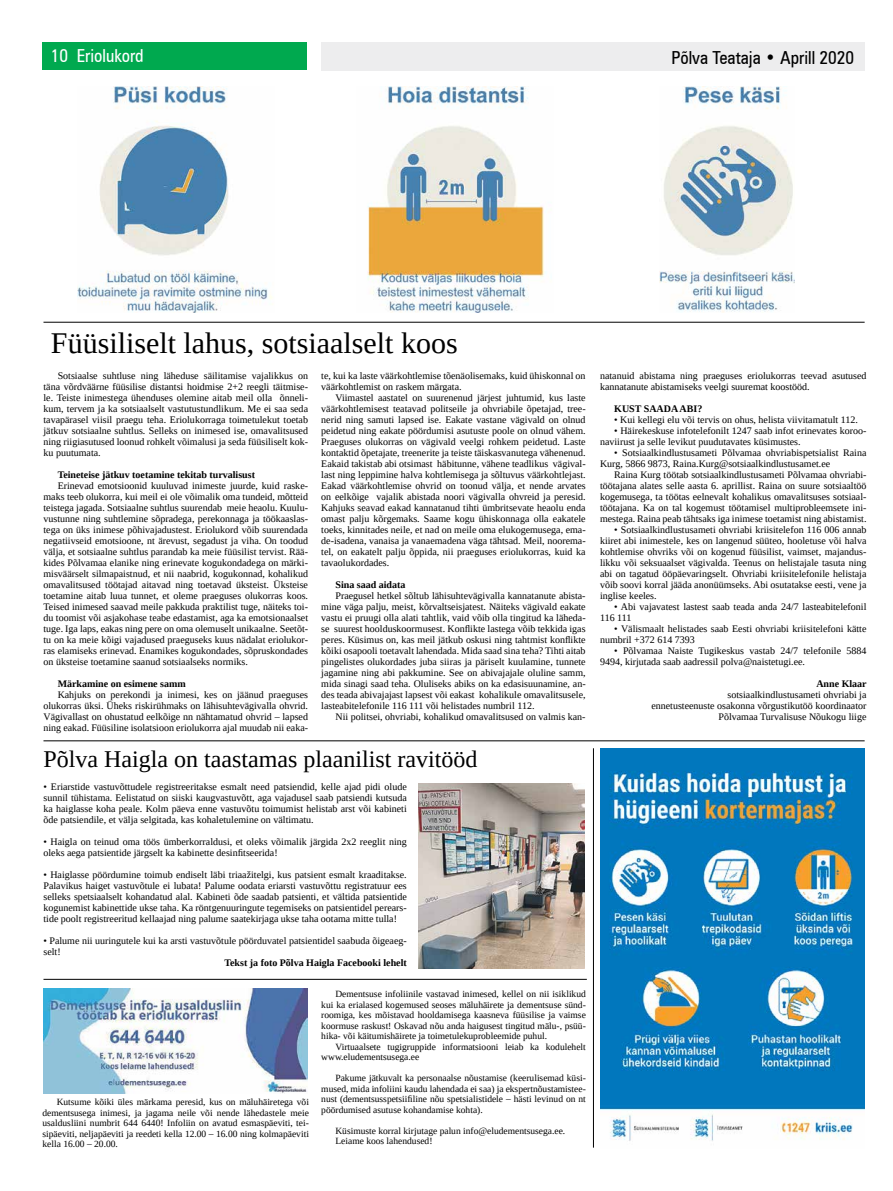
<style>
.page{position:relative;width:893px;height:1191px;background:#fff}
.page>*{position:absolute;margin:0;border:0;box-sizing:border-box;transform-origin:0 0}
.t1{font:30px "Liberation Serif";color:#000}
.t2{font:24px "Liberation Serif";color:#000}
.t3{font:condensed 18px "Zurich BT";color:#000}
.t4{font:condensed 18px "Zurich BT";color:#fff}
.t5{font:10px/11px "Liberation Serif";color:#000;text-align:justify}
.t6{font:700 10px "Liberation Serif";color:#000}
.t7{font:9.5px/10.5px "Liberation Serif";color:#000;text-align:justify}
</style>
<div class="page">
<hr style="left:43px;top:740px;width:822px;height:1px;background:#000">
<div style="left:321px;top:43px;width:544px;height:28px;background:#ededee"></div>
<div style="left:43px;top:43px;width:264px;height:27px;background:#00a94f"></div>
<hr style="left:43px;top:322px;width:822px;height:1px;background:#000">
<img style="left:600px;top:748px;width:265px;height:393px">
<img style="left:367px;top:86px;width:178px;height:226px">
<img style="left:660px;top:86px;width:134px;height:226px">
<img style="left:77px;top:86px;width:195px;height:226px">
<img style="left:43px;top:988px;width:264px;height:105px">
<img style="left:418px;top:783px;width:167px;height:185px">
<hr style="left:43px;top:979px;width:544px;height:1px;background:#000">
<hr style="left:593px;top:748px;width:1px;height:399px;background:#000">
<h3 class="t4" style="left:51px;top:45px;width:94px">10 Eriolukord</h3>
<h3 class="t3" style="left:671px;top:47px;width:184px">Põlva Teataja • Aprill 2020</h3>
<h1 class="t1" style="left:51px;top:323px;width:408px">Füüsiliselt lahus, sotsiaalselt koos</h1>
<p class="t5" style="left:321px;top:370px;width:266px">te, kui ka laste väärkohtlemise tõenäolisemaks, kuid ühiskonnal on väärkohtlemist on raskem märgata.</p>
<p class="t5" style="left:321px;top:392px;width:266px;text-indent:14px">Viimastel aastatel on suurenenud järjest juhtumid, kus laste väärkohtlemisest teatavad politseile ja ohvriabile õpetajad, tree&shy;nerid ning samuti lapsed ise. Eakate vastane vägivald on olnud peidetud ning eakate pöördumisi asutuste poole on olnud vähem.<br>Praeguses olukorras on vägivald veelgi rohkem peidetud. Laste kontaktid õpetajate, treenerite ja teiste täiskasvanutega vähenenud.<br>Eakaid takistab abi otsimast häbitunne, vähene teadlikus vägival&shy;last ning leppimine halva kohtlemisega ja sõltuvus väärkohtlejast.<br>Eakad väärkohtlemise ohvrid on toonud välja, et nende arvates on eelkõige vajalik abistada noori vägivalla ohvreid ja peresid.<br>Kahjuks seavad eakad kannatanud tihti ümbritsevate heaolu enda omast palju kõrgemaks. Saame kogu ühiskonnaga olla eakatele toeks, kinnitades neile, et nad on meile oma elukogemusega, ema&shy;de-isadena, vanaisa ja vanaemadena väga tähtsad. Meil, noorema&shy;tel, on eakatelt palju õppida, nii praeguses eriolukorras, kuid ka tavaolukordades.</p>
<p class="t6" style="left:335px;top:578px;width:72px">Sina saad aidata</p>
<p class="t5" style="left:321px;top:590px;width:266px;text-indent:14px">Praegusel hetkel sõltub lähisuhtevägivalla kannatanute abista&shy;mine väga palju, meist, kõrvaltseisjatest. Näiteks vägivald eakate vastu ei pruugi olla alati tahtlik, vaid võib olla tingitud ka läheda&shy;se suurest hoolduskoormusest. Konflikte lastega võib tekkida igas peres. Küsimus on, kas meil jätkub oskusi ning tahtmist konflikte kõiki osapooli toetavalt lahendada. Mida saad sina teha? Tihti aitab pingelistes olukordades juba siiras ja päriselt kuulamine, tunnete jagamine ning abi pakkumine. See on abivajajale oluline samm, mida sinagi saad teha. Oluliseks abiks on ka edasisuunamine, an&shy;des teada abivajajast lapsest või eakast kohalikule omavalitsusele, lasteabitelefonile 116 111 või helistades numbril 112.</p>
<p class="t5" style="left:335px;top:711px;width:252px">Nii politsei, ohvriabi, kohalikud omavalitsused on valmis kan-</p>
<p class="t5" style="left:43px;top:370px;width:266px;text-indent:14px">Sotsiaalse suhtluse ning läheduse säilitamise vajalikkus on täna võrdväärne füüsilise distantsi hoidmise 2+2 reegli täitmise&shy;le. Teiste inimestega ühenduses olemine aitab meil olla õnneli&shy;kum, tervem ja ka sotsiaalselt vastutustundlikum. Me ei saa seda tavapärasel viisil praegu teha. Eriolukorraga toimetulekut toetab jätkuv sotsiaalne suhtlus. Selleks on inimesed ise, omavalitsused ning riigiasutused loonud rohkelt võimalusi ja seda füüsiliselt kok&shy;ku puutumata.</p>
<p class="t6" style="left:58px;top:468px;width:199px">Teineteise jätkuv toetamine tekitab turvalisust</p>
<p class="t5" style="left:43px;top:480px;width:266px;text-indent:14px">Erinevad emotsioonid kuuluvad inimeste juurde, kuid raske&shy;maks teeb olukorra, kui meil ei ole võimalik oma tundeid, mõtteid teistega jagada. Sotsiaalne suhtlus suurendab meie heaolu. Kuulu&shy;vustunne ning suhtlemine sõpradega, perekonnaga ja töökaaslas&shy;tega on üks inimese põhivajadustest. Eriolukord võib suurendada negatiivseid emotsioone, nt ärevust, segadust ja viha. On toodud välja, et sotsiaalne suhtlus parandab ka meie füüsilist tervist. Rää&shy;kides Põlvamaa elanike ning erinevate kogukondadega on märki&shy;misväärselt silmapaistnud, et nii naabrid, kogukonnad, kohalikud omavalitsused töötajad aitavad ning toetavad üksteist. Üksteise toetamine aitab luua tunnet, et oleme praeguses olukorras koos.<br>Teised inimesed saavad meile pakkuda praktilist tuge, näiteks toi&shy;du toomist või asjakohase teabe edastamist, aga ka emotsionaalset tuge. Iga laps, eakas ning pere on oma olemuselt unikaalne. Seetõt&shy;tu on ka meie kõigi vajadused praeguseks kuus nädalat eriolukor&shy;ras elamiseks erinevad. Enamikes kogukondades, sõpruskondades on üksteise toetamine saanud sotsiaalseks normiks.</p>
<p class="t6" style="left:58px;top:677px;width:130px">Märkamine on esimene samm</p>
<p class="t5" style="left:43px;top:689px;width:266px;text-indent:14px">Kahjuks on perekondi ja inimesi, kes on jäänud praeguses olukorras üksi. Üheks riskirühmaks on lähisuhtevägivalla ohvrid.<br>Vägivallast on ohustatud eelkõige nn nähtamatud ohvrid – lapsed ning eakad. Füüsiline isolatsioon eriolukorra ajal muudab nii eaka-</p>
<h2 class="t2" style="left:43px;top:743px;width:435px">Põlva Haigla on taastamas plaanilist ravitööd</h2>
<p class="t5" style="left:43px;top:781px;width:365px">• Eriarstide vastuvõttudele registreeritakse esmalt need patsiendid, kelle ajad pidi olude sunnil tühistama. Eelistatud on siiski kaugvastuvõtt, aga vajadusel saab patsiendi kutsuda ka haiglasse koha peale. Kolm päeva enne vastuvõtu toimumist helistab arst või kabineti õde patsiendile, et välja selgitada, kas kohaletulemine on vältimatu.</p>
<p class="t5" style="left:43px;top:836px;width:365px">• Haigla on teinud oma töös ümberkorraldusi, et oleks võimalik järgida 2x2 reeglit ning oleks aega patsientide järgselt ka kabinette desinfitseerida!</p>
<p class="t5" style="left:43px;top:869px;width:365px">• Haiglasse pöördumine toimub endiselt läbi triaažitelgi, kus patsient esmalt kraaditakse.<br>Palavikus haiget vastuvõtule ei lubata! Palume oodata eriarsti vastuvõttu registratuur ees selleks spetsiaalselt kohandatud alal. Kabineti õde saadab patsienti, et vältida patsientide kogunemist kabinettide ukse taha. Ka röntgenuuringute tegemiseks on patsientidel perears&shy;tide poolt registreeritud kellaajad ning palume saatekirjaga ukse taha ootama mitte tulla!</p>
<p class="t5" style="left:43px;top:935px;width:365px">• Palume nii uuringutele kui ka arsti vastuvõtule pöörduvatel patsientidel saabuda õigeaeg&shy;selt!</p>
<p class="t6" style="left:224px;top:956px;width:184px">Tekst ja foto Põlva Haigla Facebooki lehelt</p>
<p class="t7" style="left:43px;top:1096px;width:268px;text-indent:14px">Kutsume kõiki üles märkama peresid, kus on mäluhäiretega või dementsusega inimesi, ja jagama neile või nende lähedastele meie usaldusliini numbrit 644 6440! Infoliin on avatud esmaspäeviti, tei&shy;sipäeviti, neljapäeviti ja reedeti kella 12.00 – 16.00 ning kolmapäeviti kella 16.00 – 20.00.</p>
<p class="t7" style="left:321px;top:989px;width:266px;text-indent:14px">Dementsuse infoliinile vastavad inimesed, kellel on nii isiklikud kui ka erialased kogemused seoses mäluhäirete ja dementsuse sünd&shy;roomiga, kes mõistavad hooldamisega kaasneva füüsilise ja vaimse koormuse raskust! Oskavad nõu anda haigusest tingitud mälu-, psüü&shy;hika- või käitumishäirete ja toimetulekuprobleemide puhul.</p>
<p class="t7" style="left:321px;top:1041px;width:266px;text-indent:14px">Virtuaalsete tugigruppide informatsiooni leiab ka kodulehelt www.eludementsusega.ee</p>
<p class="t7" style="left:321px;top:1073px;width:266px;text-indent:14px">Pakume jätkuvalt ka personaalse nõustamise (keerulisemad küsi&shy;mused, mida infoliini kaudu lahendada ei saa) ja ekspertnõustamistee&shy;nust (dementsusspetsiifiline nõu spetsialistidele – hästi levinud on nt pöördumised asutuse kohandamise kohta).</p>
<p class="t7" style="left:335px;top:1125px;width:231px">Küsimuste korral kirjutage palun info@eludementsusega.ee.<br>Leiame koos lahendused!</p>
<p class="t5" style="left:600px;top:370px;width:268px">natanuid abistama ning praeguses eriolukorras teevad asutused kannatanute abistamiseks veelgi suuremat koostööd.</p>
<p class="t6" style="left:614px;top:402px;width:90px">KUST SAADA ABI?</p>
<p class="t5" style="left:614px;top:414px;width:245px">• Kui kellegi elu või tervis on ohus, helista viivitamatult 112.</p>
<p class="t5" style="left:600px;top:425px;width:268px;text-indent:14px">• Häirekeskuse infotelefonilt 1247 saab infot erinevates koroo&shy;naviirust ja selle levikut puudutavates küsimustes.</p>
<p class="t5" style="left:600px;top:447px;width:268px;text-indent:14px">• Sotsiaalkindlustusameti Põlvamaa ohvriabispetsialist Raina<br>Kurg, 5866 9873, Raina.Kurg@sotsiaalkindlustusamet.ee</p>
<p class="t5" style="left:600px;top:469px;width:268px;text-indent:14px">Raina Kurg töötab sotsiaalkindlustusameti Põlvamaa ohvriabi&shy;töötajana alates selle aasta 6. aprillist. Raina on suure sotsiaaltöö kogemusega, ta töötas eelnevalt kohalikus omavalitsuses sotsiaal&shy;töötajana. Ka on tal kogemust töötamisel multiprobleemsete ini&shy;mestega. Raina peab tähtsaks iga inimese toetamist ning abistamist.</p>
<p class="t5" style="left:600px;top:524px;width:268px;text-indent:14px">• Sotsiaalkindlustusameti ohvriabi kriisitelefon 116 006 annab kiiret abi inimestele, kes on langenud süüteo, hooletuse või halva kohtlemise ohvriks või on kogenud füüsilist, vaimset, majandus&shy;likku või seksuaalset vägivalda. Teenus on helistajale tasuta ning abi on tagatud ööpäevaringselt. Ohvriabi kriisitelefonile helistaja võib soovi korral jääda anonüümseks. Abi osutatakse eesti, vene ja inglise keeles.</p>
<p class="t5" style="left:600px;top:601px;width:268px;text-indent:14px">• Abi vajavatest lastest saab teada anda 24/7 lasteabitelefonil<br>116 111</p>
<p class="t5" style="left:600px;top:623px;width:268px;text-indent:14px">• Välismaalt helistades saab Eesti ohvriabi kriisitelefoni kätte numbril +372 614 7393</p>
<p class="t5" style="left:600px;top:645px;width:268px;text-indent:14px">• Põlvamaa Naiste Tugikeskus vastab 24/7 telefonile 5884<br>9494, kirjutada saab aadressil polva@naistetugi.ee.</p>
<p class="t6" style="left:816px;top:677px;width:52px">Anne Klaar</p>
<p class="t5" style="left:651px;top:689px;width:217px;text-align:right">sotsiaalkindlustusameti ohvriabi ja<br>ennetusteenuste osakonna võrgustikutöö koordinaator<br>Põlvamaa Turvalisuse Nõukogu liige</p>
</div>
